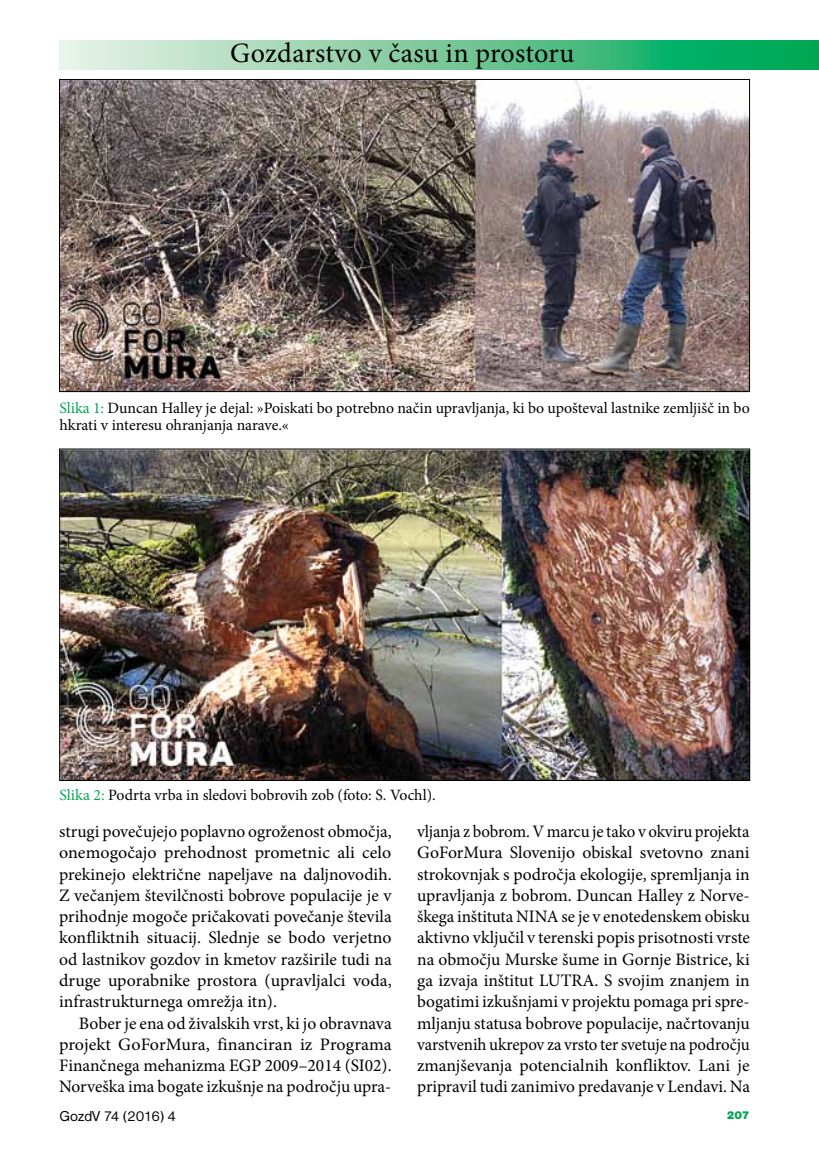
<style>
.page{position:relative;width:819px;height:1166px;background:#fff}
.page>*{position:absolute;margin:0;border:0;box-sizing:border-box;transform-origin:0 0}
.t1{font:28px "Minion Pro";letter-spacing:.005em;color:#000}
.t2{font:17.5px/21.3px "Minion Pro";letter-spacing:-.005em;color:#000;text-align:justify;scale:.96 1}
.t3{font:17.5px/21.3px "Minion Pro";letter-spacing:-.005em;color:#000;text-align:justify}
.t4{font:15.75px/17.5px "Minion Pro";color:#000}
.t5{font:14.88px "Nimbus San DEE";color:#000}
.t6{font:11.38px "Nimbus San DEE Blac";color:#00a651}
.s1{color:#00a651}
</style>
<div class="page">
<svg style="left:60px;top:40px;width:759px;height:29px;background:#70c999"></svg>
<img style="left:61px;top:81px;width:686px;height:309px">
<img style="left:61px;top:451px;width:686px;height:328px">
<h1 class="t1" style="left:230px;top:34px;width:345px">Gozdarstvo v času in prostoru</h1>
<p class="t4" style="left:59px;top:399px;width:691px"><span class="s1">Slika 1:</span> Duncan Halley je dejal: »Poiskati bo potrebno način upravljanja, ki bo upošteval lastnike zemljišč in bo hkrati v interesu ohranjanja narave.«</p>
<p class="t4" style="left:60px;top:786px;width:378px"><span class="s1">Slika 2:</span> Podrta vrba in sledovi bobrovih zob (foto: S. Vochl).</p>
<p class="t3" style="left:59px;top:821px;width:334px">strugi povečujejo poplavno ogroženost območja, onemogočajo prehodnost prometnic ali celo prekinejo električne napeljave na daljnovodih.<br>Z večanjem številčnosti bobrove populacije je v prihodnje mogoče pričakovati povečanje števila konfliktnih situacij. Slednje se bodo verjetno od lastnikov gozdov in kmetov razširile tudi na druge uporabnike prostora (upravljalci voda, infrastrukturnega omrežja itn).</p>
<p class="t3" style="left:59px;top:1012px;width:334px;text-indent:20px">Bober je ena od živalskih vrst, ki jo obravnava projekt GoForMura, financiran iz Programa Finančnega mehanizma EGP 2009–2014 (SI02).<br>Norveška ima bogate izkušnje na področju upra-</p>
<p class="t2" style="left:417px;top:821px;width:348px">vljanja z bobrom. V marcu je tako v okviru projekta GoForMura Slovenijo obiskal svetovno znani strokovnjak s področja ekologije, spremljanja in upravljanja z bobrom. Duncan Halley z Norve&shy;škega inštituta NINA se je v enotedenskem obisku aktivno vključil v terenski popis prisotnosti vrste na območju Murske šume in Gornje Bistrice, ki ga izvaja inštitut LUTRA. S svojim znanjem in bogatimi izkušnjami v projektu pomaga pri spre&shy;mljanju statusa bobrove populacije, načrtovanju varstvenih ukrepov za vrsto ter svetuje na področju zmanjševanja potencialnih konfliktov. Lani je pripravil tudi zanimivo predavanje v Lendavi. Na</p>
<p class="t5" style="left:60px;top:1108px;width:118px">GozdV 74 (2016) 4</p>
<p class="t6" style="left:726px;top:1108px;width:24px">207</p>
</div>
